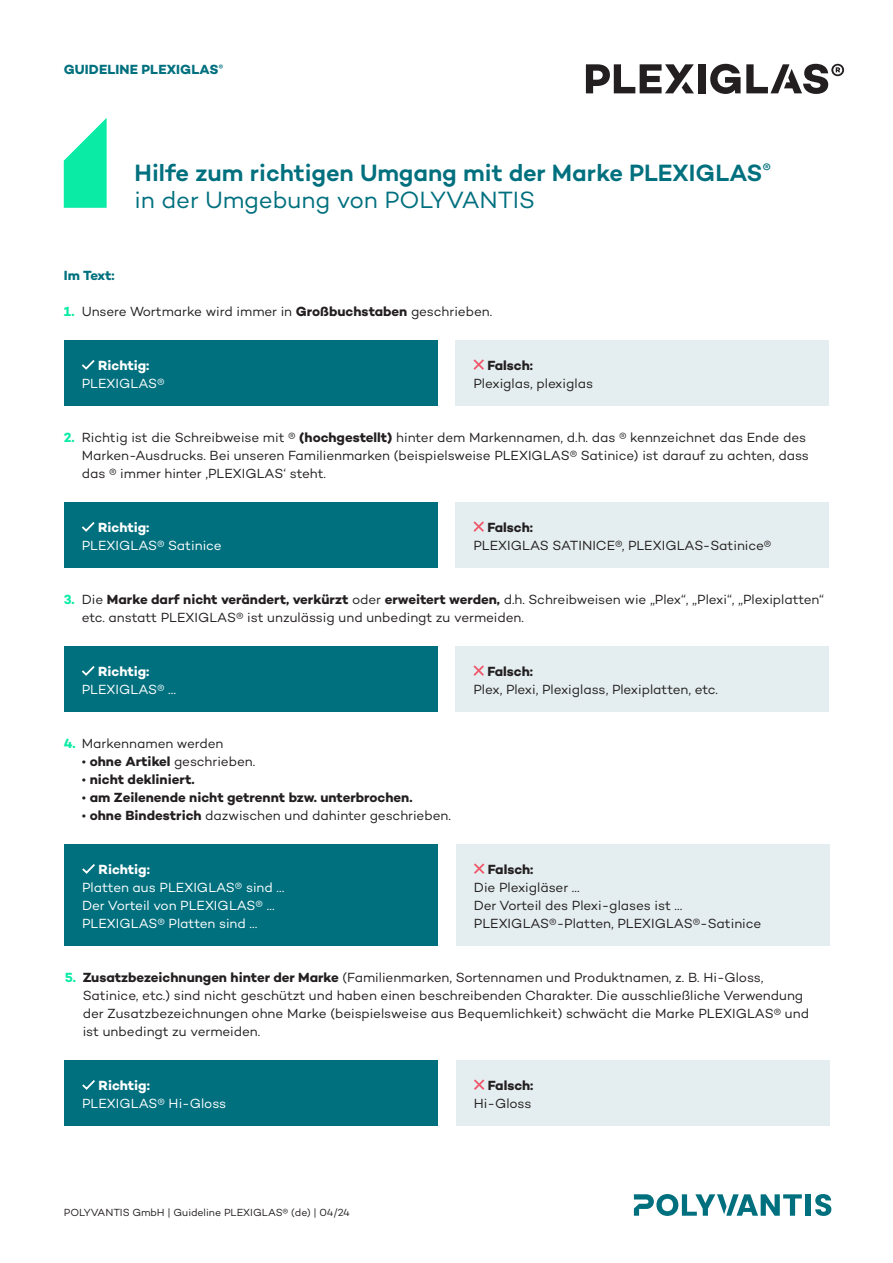
<style>
.page{position:relative;width:893px;height:1263px;background:#fff}
.page>*{position:absolute;margin:0;border:0;box-sizing:border-box;transform-origin:0 0}
.t1{font:600 24px/27px "Campton";color:#01707e}
.t2{font:13.5px/18px "Campton";letter-spacing:-.005em;color:#231f20}
.t3{font:13.5px/18px "Campton";color:#fff}
.t4{font:700 13.5px "Campton";letter-spacing:-.005em;color:#231f20}
.t5{font:700 13.5px "Campton";color:#fff}
.t6{font:700 13.5px "Campton";letter-spacing:.01em;color:#01707e}
.t7{font:10.5px "Campton";color:#231f20}
.s1{font-weight:400}
.s2{font-weight:700;color:#0aeba5}
.s3{font-weight:700}
</style>
<div class="page">
<svg style="left:64px;top:118px;width:43px;height:90px"></svg>
<div style="left:64px;top:340px;width:373px;height:66px;background:#01707e"></div>
<svg style="left:82px;top:360px;width:13px;height:10px"></svg>
<div style="left:455px;top:340px;width:374px;height:66px;background:#e4edef"></div>
<svg style="left:473px;top:359px;width:11px;height:11px"></svg>
<div style="left:64px;top:502px;width:373px;height:66px;background:#01707e"></div>
<svg style="left:82px;top:522px;width:13px;height:10px"></svg>
<div style="left:455px;top:502px;width:374px;height:66px;background:#e4edef"></div>
<svg style="left:473px;top:521px;width:11px;height:11px"></svg>
<div style="left:64px;top:646px;width:373px;height:66px;background:#01707e"></div>
<svg style="left:82px;top:666px;width:13px;height:10px"></svg>
<div style="left:455px;top:646px;width:374px;height:66px;background:#e4edef"></div>
<svg style="left:473px;top:665px;width:11px;height:11px"></svg>
<div style="left:64px;top:844px;width:374px;height:102px;background:#01707e"></div>
<svg style="left:82px;top:864px;width:13px;height:10px"></svg>
<div style="left:456px;top:844px;width:374px;height:102px;background:#e4edef"></div>
<svg style="left:474px;top:863px;width:11px;height:11px"></svg>
<div style="left:64px;top:1060px;width:374px;height:66px;background:#01707e"></div>
<svg style="left:82px;top:1080px;width:13px;height:10px"></svg>
<div style="left:456px;top:1060px;width:374px;height:66px;background:#e4edef"></div>
<svg style="left:474px;top:1079px;width:11px;height:11px"></svg>
<div style="left:698px;top:64px;width:7px;height:29px;background:#231f20"></div>
<svg style="left:586px;top:64px;width:108px;height:29px"></svg>
<svg style="left:710px;top:64px;width:134px;height:30px"></svg>
<svg style="left:634px;top:1194px;width:168px;height:22px"></svg>
<div style="left:806px;top:1194px;width:5px;height:22px;background:#01707e"></div>
<svg style="left:815px;top:1194px;width:16px;height:22px"></svg>
<p class="t6" style="left:64px;top:61px;width:161px">GUIDELINE PLEXIGLAS<sup>®</sup></p>
<h1 class="t1" style="left:135px;top:159px;width:638px">Hilfe zum richtigen Umgang mit der Marke PLEXIGLAS<sup>® </sup><span class="s1">in der Umgebung von POLYVANTIS</span></h1>
<p class="t6" style="left:64px;top:267px;width:52px">Im Text:</p>
<p class="t2" style="left:64px;top:302px;width:430px"><span class="s2">1.</span> Unsere Wortmarke wird immer in <span class="s3">Großbuchstaben</span> geschrieben.</p>
<p class="t5" style="left:98px;top:357px;width:53px">Richtig:</p>
<p class="t3" style="left:82px;top:374px;width:84px">PLEXIGLAS®</p>
<p class="t4" style="left:487px;top:357px;width:47px">Falsch:</p>
<p class="t2" style="left:473px;top:374px;width:121px">Plexiglas, plexiglas</p>
<p class="t2" style="left:82px;top:428px;width:729px;text-indent:-18px"><span class="s2">2.</span> Richtig ist die Schreibweise mit ® <span class="s3">(hochgestellt)</span> hinter dem Markennamen, d.h. das ® kennzeichnet das Ende des<br>Marken-Ausdrucks. Bei unseren Familienmarken (beispielsweise PLEXIGLAS® Satinice) ist darauf zu achten, dass das ® immer hinter ‚PLEXIGLAS‘ steht.</p>
<p class="t5" style="left:98px;top:519px;width:53px">Richtig:</p>
<p class="t3" style="left:82px;top:536px;width:142px">PLEXIGLAS® Satinice</p>
<p class="t4" style="left:487px;top:519px;width:47px">Falsch:</p>
<p class="t2" style="left:473px;top:536px;width:299px">PLEXIGLAS SATINICE®, PLEXIGLAS-Satinice®</p>
<p class="t2" style="left:82px;top:590px;width:744px;text-indent:-18px"><span class="s2">3.</span> Die <span class="s3">Marke darf nicht verändert, verkürzt</span> oder <span class="s3">erweitert werden,</span> d.h. Schreibweisen wie „Plex“, „Plexi“, „Plexiplatten“ etc. anstatt PLEXIGLAS® ist unzulässig und unbedingt zu vermeiden.</p>
<p class="t5" style="left:98px;top:663px;width:53px">Richtig:</p>
<p class="t3" style="left:82px;top:680px;width:96px">PLEXIGLAS® …</p>
<p class="t2" style="left:64px;top:734px;width:161px"><span class="s2">4.</span> Markennamen werden</p>
<p class="t2" style="left:82px;top:752px;width:175px">• <span class="s3">ohne Artikel</span> geschrieben.</p>
<p class="t4" style="left:82px;top:771px;width:114px"><span class="s1">•</span> nicht dekliniert.</p>
<p class="t4" style="left:82px;top:789px;width:332px"><span class="s1">•</span> am Zeilenende nicht getrennt bzw. unterbrochen.</p>
<p class="t2" style="left:82px;top:806px;width:371px">• <span class="s3">ohne Bindestrich</span> dazwischen und dahinter geschrieben.</p>
<p class="t5" style="left:99px;top:861px;width:53px">Richtig:</p>
<p class="t3" style="left:82px;top:878px;width:204px">Platten aus PLEXIGLAS® sind …<br>Der Vorteil von PLEXIGLAS® …<br>PLEXIGLAS® Platten sind …</p>
<p class="t4" style="left:487px;top:663px;width:47px">Falsch:</p>
<p class="t2" style="left:473px;top:680px;width:246px">Plex, Plexi, Plexiglass, Plexiplatten, etc.</p>
<p class="t4" style="left:488px;top:861px;width:47px">Falsch:</p>
<p class="t2" style="left:474px;top:878px;width:289px">Die Plexigläser …<br>Der Vorteil des Plexi-glases ist …<br>PLEXIGLAS®-Platten, PLEXIGLAS®-Satinice</p>
<p class="t2" style="left:83px;top:968px;width:728px;text-indent:-18px"><span class="s2">5.</span> <span class="s3">Zusatzbezeichnungen hinter der Marke</span> (Familienmarken, Sortennamen und Produktnamen, z. B. Hi-Gloss, Satinice, etc.) sind nicht geschützt und haben einen beschreibenden Charakter. Die ausschließliche Verwendung der Zusatzbezeichnungen ohne Marke (beispielsweise aus Bequemlichkeit) schwächt die Marke PLEXIGLAS® und ist unbedingt zu vermeiden.</p>
<p class="t5" style="left:99px;top:1077px;width:53px">Richtig:</p>
<p class="t3" style="left:82px;top:1094px;width:146px">PLEXIGLAS® Hi-Gloss</p>
<p class="t7" style="left:64px;top:1206px;width:288px">POLYVANTIS GmbH | Guideline PLEXIGLAS® (de) | 04/24</p>
<p class="t4" style="left:488px;top:1077px;width:47px">Falsch:</p>
<p class="t2" style="left:474px;top:1094px;width:59px">Hi-Gloss</p>
</div>
